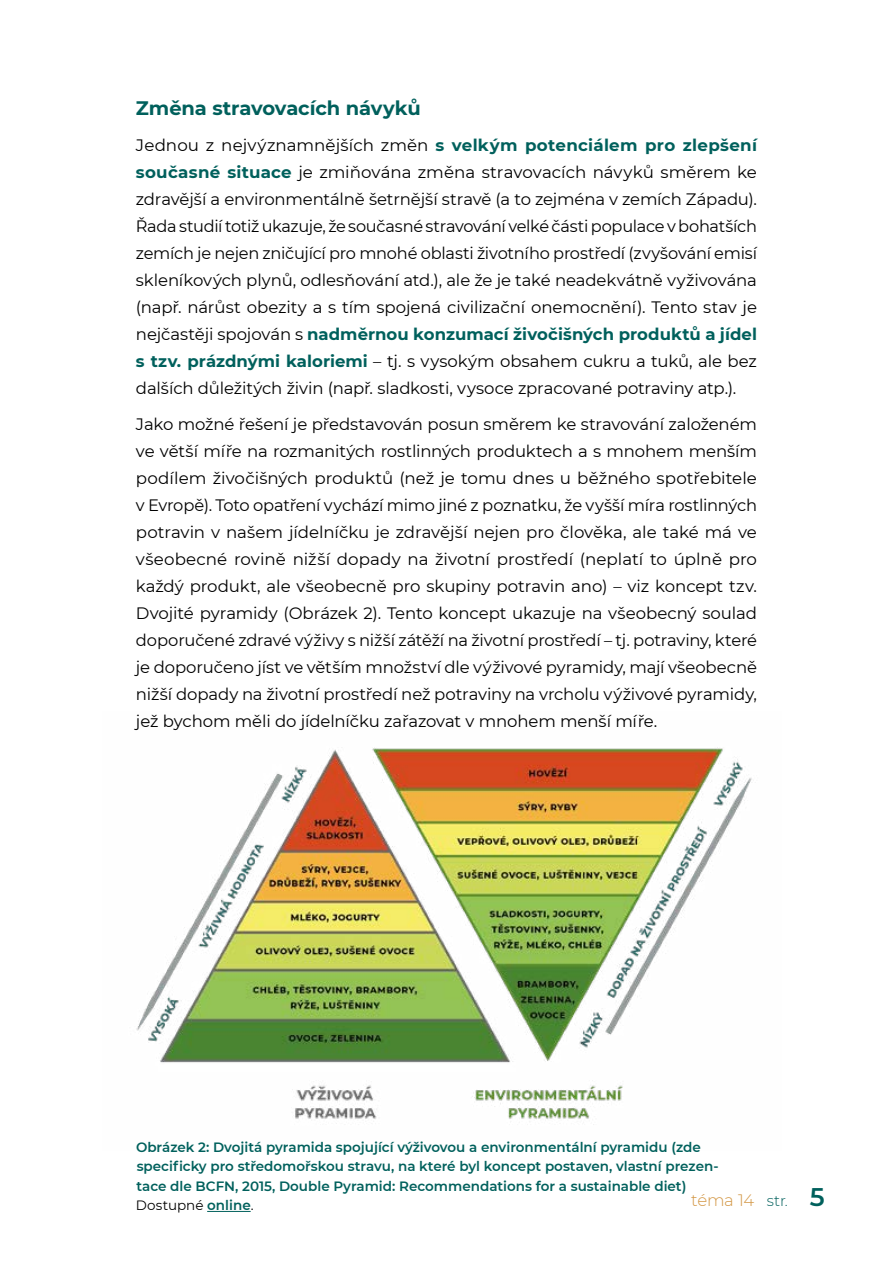
<style>
.page{position:relative;width:893px;height:1263px;background:#fff}
.page>*{position:absolute;margin:0;border:0;box-sizing:border-box;transform-origin:0 0}
.t1{font:700 19.5px "Montserrat";letter-spacing:-.005em;color:#00605c}
.t2{font:16.5px/27px "Montserrat";letter-spacing:-.01em;color:#000;text-align:justify}
.t3{font:300 16.5px "Montserrat";letter-spacing:-.02em;color:#d39745}
.t4{font:600 13.5px/19.5px "Montserrat";color:#00605c}
.t5{font:13.5px "Montserrat";letter-spacing:.005em;color:#000}
.s1{font-weight:700;color:#00605c}
.s2{font-weight:600;color:#00605c}
.s3{font-size:15px;color:#00605c}
.s4{font-weight:600;font-size:25.5px;color:#00605c}
</style>
<div class="page">
<img style="left:136px;top:747px;width:616px;height:378px">
<hr style="left:207px;top:1211px;width:44px;height:1px;background:#00605c">
<p class="t1" style="left:136px;top:94px;width:286px">Změna stravovacích návyků</p>
<p class="t2" style="left:136px;top:131px;width:623px">Jednou z nejvýznamnějších změn <span class="s1">s velkým potenciálem pro zlepšení současné situace</span> je zmiňována změna stravovacích návyků směrem ke zdravější a environmentálně šetrnější stravě (a to zejména v zemích Západu).<br>Řada studií totiž ukazuje, že současné stravování velké části populace v bohatších zemích je nejen zničující pro mnohé oblasti životního prostředí (zvyšování emisí skleníkových plynů, odlesňování atd.), ale že je také neadekvátně vyživována (např. nárůst obezity a s tím spojená civilizační onemocnění). Tento stav je nejčastěji spojován s <span class="s1">nadměrnou konzumací živočišných produktů a jídel s tzv. prázdnými kaloriemi</span> – tj. s vysokým obsahem cukru a tuků, ale bez dalších důležitých živin (např. sladkosti, vysoce zpracované potraviny atp.).</p>
<p class="t2" style="left:136px;top:410px;width:623px">Jako možné řešení je představován posun směrem ke stravování založeném ve větší míře na rozmanitých rostlinných produktech a s mnohem menším podílem živočišných produktů (než je tomu dnes u běžného spotřebitele v Evropě). Toto opatření vychází mimo jiné z poznatku, že vyšší míra rostlinných potravin v našem jídelníčku je zdravější nejen pro člověka, ale také má ve všeobecné rovině nižší dopady na životní prostředí (neplatí to úplně pro každý produkt, ale všeobecně pro skupiny potravin ano) – viz koncept tzv.<br>Dvojité pyramidy (Obrázek 2). Tento koncept ukazuje na všeobecný soulad doporučené zdravé výživy s nižší zátěží na životní prostředí – tj. potraviny, které je doporučeno jíst ve větším množství dle výživové pyramidy, mají všeobecně nižší dopady na životní prostředí než potraviny na vrcholu výživové pyramidy, jež bychom měli do jídelníčku zařazovat v mnohem menší míře.</p>
<p class="t4" style="left:136px;top:1137px;width:584px">Obrázek 2: Dvojitá pyramida spojující výživovou a environmentální pyramidu (zde specificky pro středomořskou stravu, na které byl koncept postaven, vlastní prezen&shy;tace dle BCFN, 2015, Double Pyramid: Recommendations for a sustainable diet)</p>
<p class="t5" style="left:136px;top:1196px;width:119px">Dostupné <span class="s2">online</span>.</p>
<p class="t3" style="left:691px;top:1189px;width:135px">téma 14 <span class="s3">str.</span> <span class="s4">5</span></p>
</div>
